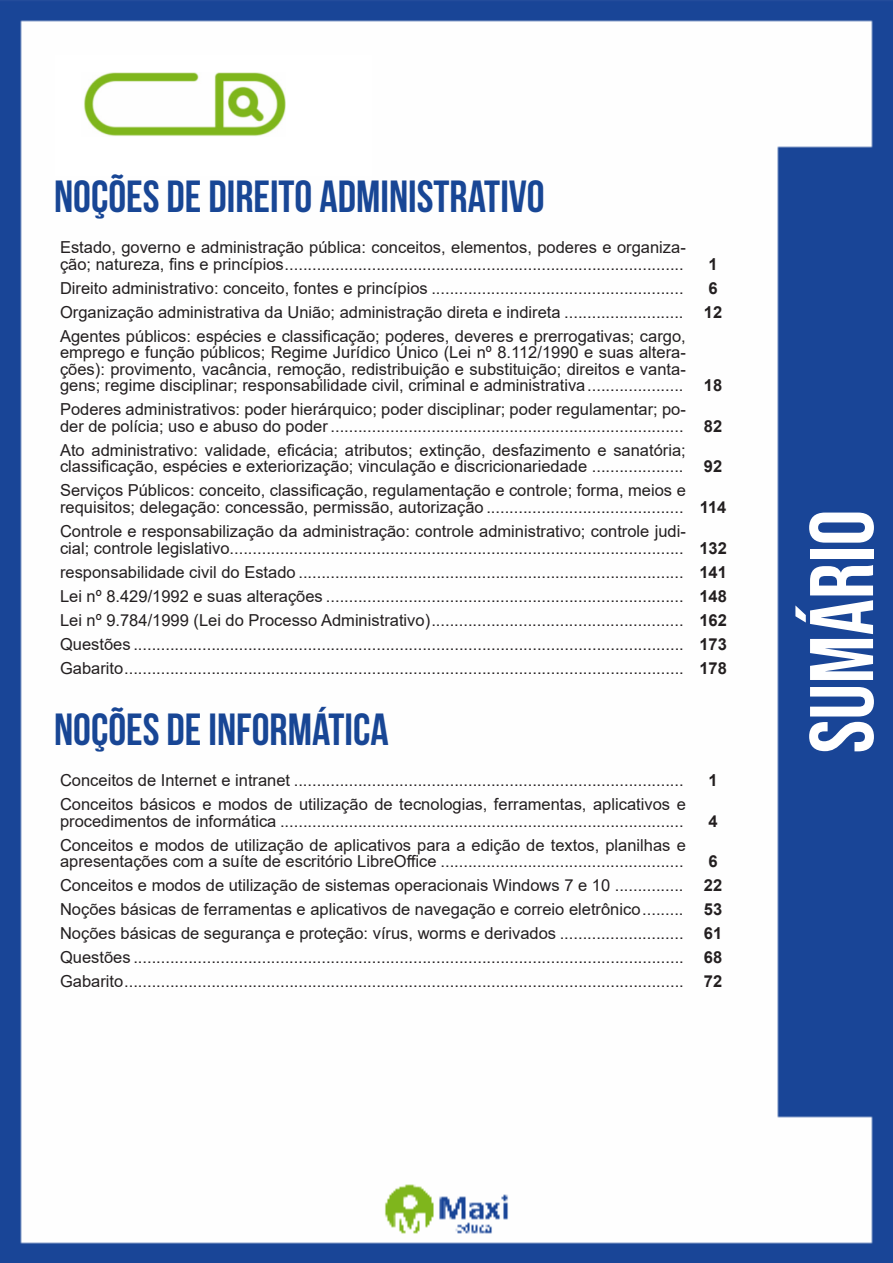
<style>
.page{position:relative;width:893px;height:1263px;background:#fff}
.page>*{position:absolute;margin:0;border:0;box-sizing:border-box;transform-origin:0 0}
.t1{font:90px "Bebas Neue";color:#fff}
.t2{font:700 45px "Bebas Neue";color:#184695}
.ALTERNATIVAS{font:16.5px/16.5px "Arial";color:#231f20}
.INDICE{font:700 16.5px "Arial";color:#231f20}
</style>
<div class="page">
<img style="left:0;top:0;width:893px;height:1263px">
<div style="left:55px;top:55px;width:317px;height:121px;background:#fff"></div>
<img style="left:84px;top:72px;width:201px;height:64px">
<p class="t2" style="left:54px;top:172px;width:492px">NOÇÕES DE DIREITO ADMINISTRATIVO</p>
<p class="ALTERNATIVAS" style="left:60px;top:239px;width:627px">Estado, governo e administração pública: conceitos, elementos, poderes e organiza&shy;ção; natureza, fins e princípios.......................................................................................</p>
<p class="INDICE" style="left:708px;top:252px;width:11px">1</p>
<p class="ALTERNATIVAS" style="left:60px;top:280px;width:625px">Direito administrativo: conceito, fontes e princípios .......................................................</p>
<p class="INDICE" style="left:708px;top:276px;width:11px">6</p>
<p class="ALTERNATIVAS" style="left:60px;top:304px;width:625px">Organização administrativa da União; administração direta e indireta ..........................</p>
<p class="INDICE" style="left:704px;top:300px;width:20px">12</p>
<p class="ALTERNATIVAS" style="left:60px;top:328px;width:627px;text-align:justify">Agentes públicos: espécies e classificação; poderes, deveres e prerrogativas; cargo, emprego e função públicos; Regime Jurídico Único (Lei nº 8.112/1990 e suas altera&shy;ções): provimento, vacância, remoção, redistribuição e substituição; direitos e vanta&shy;gens; regime disciplinar; responsabilidade civil, criminal e administrativa.....................</p>
<p class="INDICE" style="left:704px;top:374px;width:20px">18</p>
<p class="ALTERNATIVAS" style="left:60px;top:401px;width:627px">Poderes administrativos: poder hierárquico; poder disciplinar; poder regulamentar; po&shy;der de polícia; uso e abuso do poder .............................................................................</p>
<p class="ALTERNATIVAS" style="left:60px;top:442px;width:627px">Ato administrativo: validade, eficácia; atributos; extinção, desfazimento e sanatória; classificação, espécies e exteriorização; vinculação e discricionariedade ....................</p>
<p class="ALTERNATIVAS" style="left:60px;top:482px;width:627px">Serviços Públicos: conceito, classificação, regulamentação e controle; forma, meios e requisitos; delegação: concessão, permissão, autorização ...........................................</p>
<p class="ALTERNATIVAS" style="left:60px;top:523px;width:627px">Controle e responsabilização da administração: controle administrativo; controle judi&shy;cial; controle legislativo...................................................................................................</p>
<p class="INDICE" style="left:704px;top:414px;width:20px">82</p>
<p class="INDICE" style="left:704px;top:455px;width:20px">92</p>
<p class="INDICE" style="left:700px;top:496px;width:28px">114</p>
<p class="INDICE" style="left:699px;top:536px;width:29px">132</p>
<p class="ALTERNATIVAS" style="left:60px;top:563px;width:625px">responsabilidade civil do Estado ....................................................................................</p>
<p class="INDICE" style="left:699px;top:560px;width:29px">141</p>
<p class="ALTERNATIVAS" style="left:60px;top:587px;width:625px">Lei nº 8.429/1992 e suas alterações ..............................................................................</p>
<p class="INDICE" style="left:699px;top:584px;width:29px">148</p>
<p class="ALTERNATIVAS" style="left:60px;top:611px;width:625px">Lei nº 9.784/1999 (Lei do Processo Administrativo).......................................................</p>
<p class="INDICE" style="left:699px;top:608px;width:29px">162</p>
<p class="ALTERNATIVAS" style="left:60px;top:635px;width:625px">Questões ........................................................................................................................</p>
<p class="INDICE" style="left:699px;top:632px;width:29px">173</p>
<p class="ALTERNATIVAS" style="left:60px;top:659px;width:625px">Gabarito..........................................................................................................................</p>
<p class="INDICE" style="left:699px;top:656px;width:29px">178</p>
<p class="t2" style="left:54px;top:704px;width:336px">NOÇÕES DE INFORMÁTICA</p>
<p class="ALTERNATIVAS" style="left:60px;top:772px;width:625px">Conceitos de Internet e intranet .....................................................................................</p>
<p class="INDICE" style="left:708px;top:769px;width:11px">1</p>
<p class="ALTERNATIVAS" style="left:60px;top:796px;width:627px">Conceitos básicos e modos de utilização de tecnologias, ferramentas, aplicativos e procedimentos de informática ........................................................................................</p>
<p class="INDICE" style="left:708px;top:809px;width:11px">4</p>
<p class="ALTERNATIVAS" style="left:60px;top:836px;width:627px">Conceitos e modos de utilização de aplicativos para a edição de textos, planilhas e apresentações com a suíte de escritório LibreOffice .....................................................</p>
<p class="INDICE" style="left:708px;top:850px;width:11px">6</p>
<p class="ALTERNATIVAS" style="left:60px;top:877px;width:625px">Conceitos e modos de utilização de sistemas operacionais Windows 7 e 10 ...............</p>
<p class="INDICE" style="left:704px;top:874px;width:20px">22</p>
<p class="ALTERNATIVAS" style="left:60px;top:901px;width:625px">Noções básicas de ferramentas e aplicativos de navegação e correio eletrônico.........</p>
<p class="INDICE" style="left:704px;top:898px;width:20px">53</p>
<p class="ALTERNATIVAS" style="left:60px;top:925px;width:625px">Noções básicas de segurança e proteção: vírus, worms e derivados ...........................</p>
<p class="INDICE" style="left:704px;top:922px;width:20px">61</p>
<p class="ALTERNATIVAS" style="left:60px;top:949px;width:625px">Questões ........................................................................................................................</p>
<p class="INDICE" style="left:704px;top:946px;width:20px">68</p>
<p class="ALTERNATIVAS" style="left:60px;top:973px;width:625px">Gabarito..........................................................................................................................</p>
<p class="INDICE" style="left:704px;top:970px;width:20px">72</p>
<h1 class="t1" style="left:791px;top:753px;width:245px;rotate:-90deg">sumário</h1>
</div>
